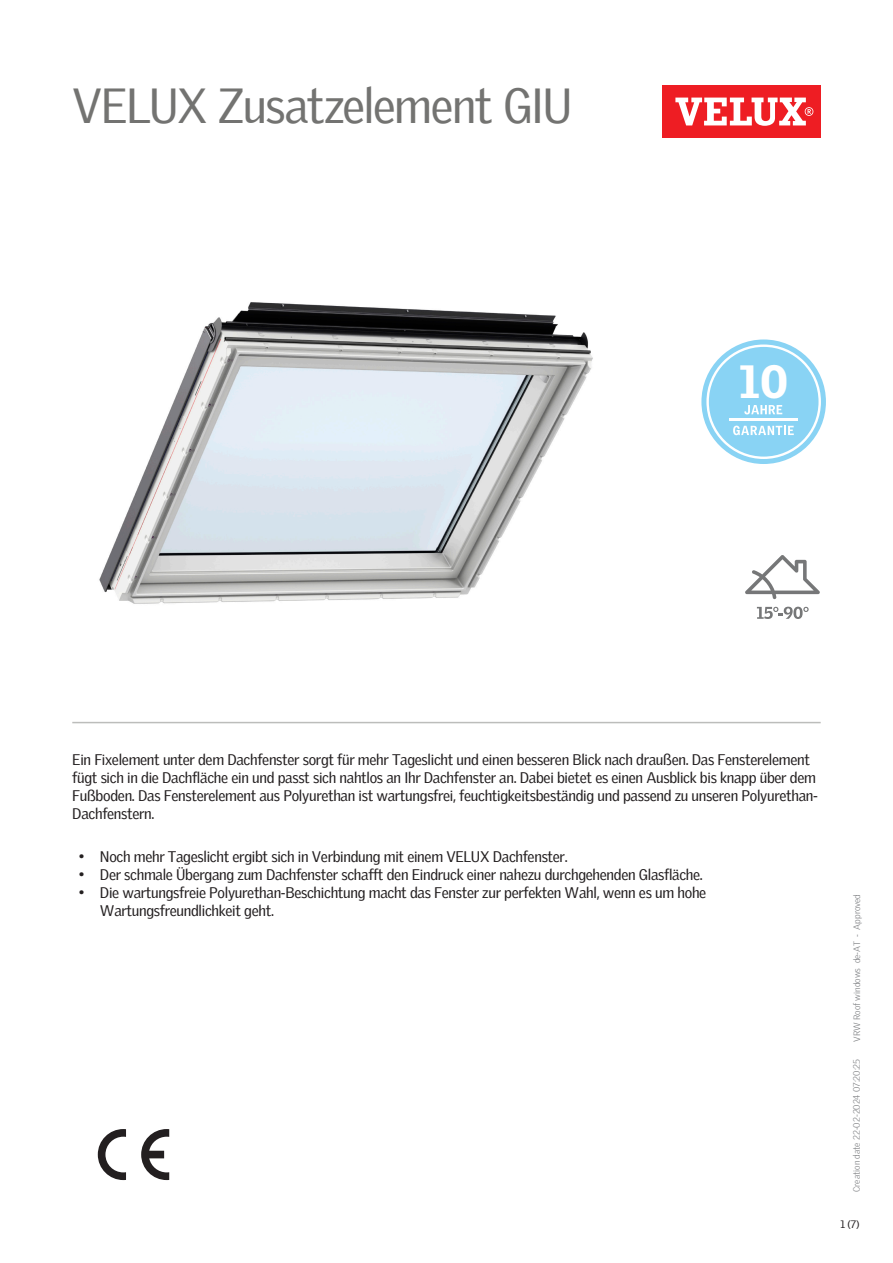
<style>
.page{position:relative;width:893px;height:1263px;background:#fff}
.page>*{position:absolute;margin:0;border:0;box-sizing:border-box;transform-origin:0 0}
.Headline{font:48px "Velux Gothic";letter-spacing:-.03em;color:#737371}
.t1{font:900 45.3px "Velux Gothic";color:#fff}
.Body_Regular{font:15px/18px "Velux Gothic";letter-spacing:-.02em;color:#231f20}
.t2{font:10.5px "Velux Gothic";color:#231f20}
.t3{font:300 9px "Velux Gothic";color:#7c7e81}
</style>
<div class="page">
<div style="left:662px;top:85px;width:159px;height:53px;background:#ee1d23"></div>
<svg style="left:675px;top:98px;width:138px;height:28px"></svg>
<hr style="left:72px;top:722px;width:749px;height:1px;background:#bcbdbb">
<svg style="left:745px;top:555px;width:75px;height:44px"></svg>
<svg style="left:757px;top:607px;width:52px;height:12px"></svg>
<svg style="left:141px;top:1129px;width:28px;height:51px"></svg>
<svg style="left:98px;top:1129px;width:28px;height:51px"></svg>
<svg style="left:701px;top:339px;width:125px;height:125px"></svg>
<img style="left:99px;top:302px;width:494px;height:302px">
<p class="Headline" style="left:72px;top:69px;width:502px">VELUX Zusatzelement GIU</p>
<p class="t1" style="left:739px;top:353px;width:50px">10</p>
<p class="Body_Regular" style="left:72px;top:749px;width:747px">Ein Fixelement unter dem Dachfenster sorgt für mehr Tageslicht und einen besseren Blick nach draußen. Das Fensterelement fügt sich in die Dachfläche ein und passt sich nahtlos an Ihr Dachfenster an. Dabei bietet es einen Ausblick bis knapp über dem Fußboden. Das Fensterelement aus Polyurethan ist wartungsfrei, feuchtigkeitsbeständig und passend zu unseren Polyurethan-Dachfenstern.</p>
<p class="Body_Regular" style="left:79px;top:846px;width:490px">• Noch mehr Tageslicht ergibt sich in Verbindung mit einem VELUX Dachfenster.</p>
<p class="Body_Regular" style="left:79px;top:864px;width:626px">• Der schmale Übergang zum Dachfenster schafft den Eindruck einer nahezu durchgehenden Glasfläche.</p>
<p class="Body_Regular" style="left:100px;top:882px;width:608px;text-indent:-21px">• Die wartungsfreie Polyurethan-Beschichtung macht das Fenster zur perfekten Wahl, wenn es um hohe<br>Wartungsfreundlichkeit geht.</p>
<p class="t3" style="left:850px;top:1042px;width:149px;rotate:-90deg">VRW Roof windows de-AT - Approved</p>
<p class="t3" style="left:850px;top:1192px;width:135px;rotate:-90deg">Creation date 22-02-2024 07:20:25</p>
<p class="t2" style="left:840px;top:1216px;width:21px">1 (7)</p>
</div>
